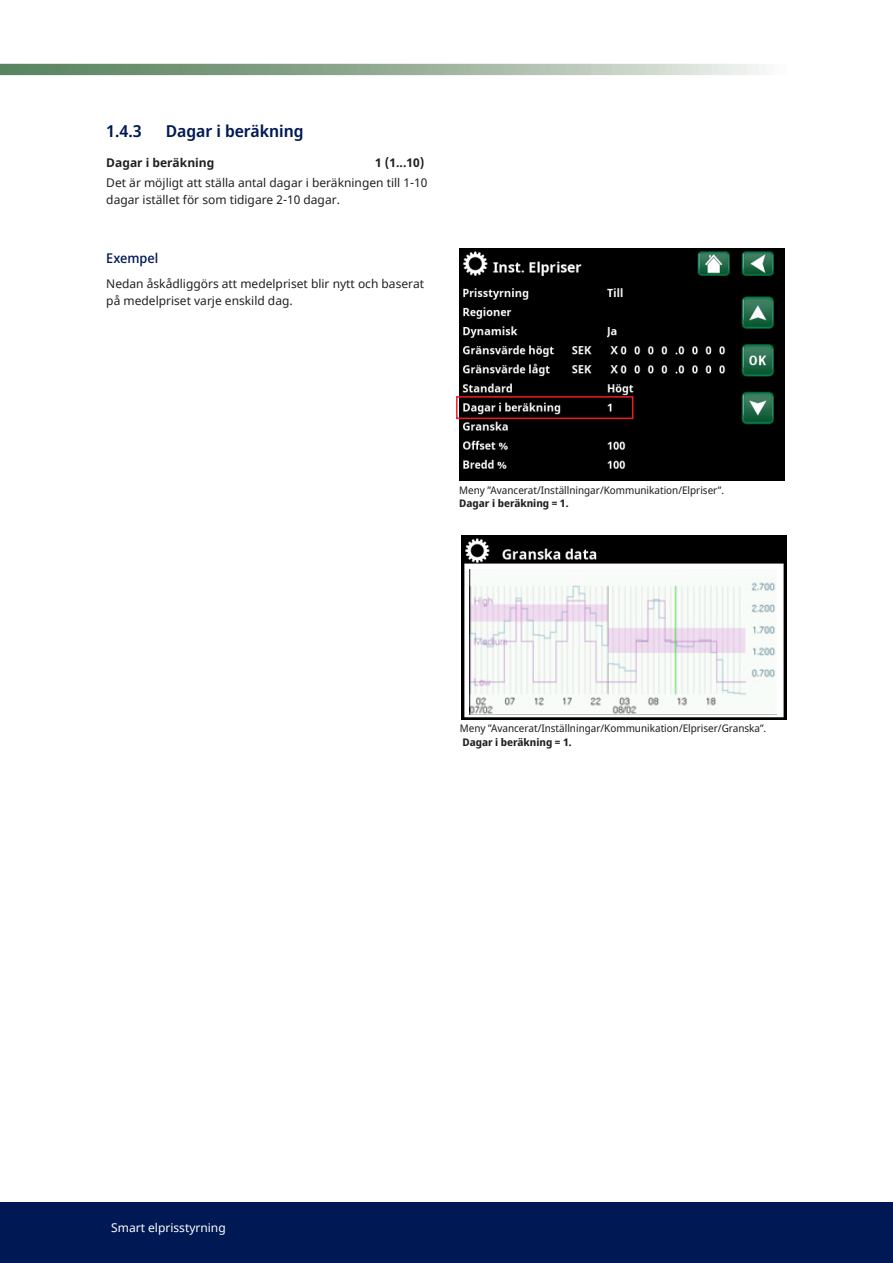
<style>
.page{position:relative;width:893px;height:1263px;background:#fff}
.page>*{position:absolute;margin:0;border:0;box-sizing:border-box;transform-origin:0 0}
.t1{font:600 16.5px "Noto Sans Display";color:#001954}
.Rubrik_4{font:500 13.5px "Noto Sans Display";color:#001954}
.Brödtext{font:12px/16.5px "Noto Sans";color:#231f20}
.Bröd-fet{font:700 12px "Noto Sans";color:#231f20}
.t2{font:12px "Noto Sans";color:#fff}
.Bild-___diagramtext{font:10.5px/13.5px "Noto Sans Display";color:#231f20}
.s1{font-weight:700}
</style>
<div class="page">
<img style="left:460px;top:249px;width:325px;height:231px">
<div style="left:456px;top:396px;width:177px;height:23px;border:2px solid #ee1d23"></div>
<img style="left:461px;top:536px;width:325px;height:184px">
<img style="left:470px;top:569px;width:306px;height:145px">
<svg style="left:0;top:64px;width:766px;height:11px;background:#99b19b"></svg>
<div style="left:0;top:1202px;width:893px;height:61px;background:#001954"></div>
<p class="t1" style="left:106px;top:120px;width:37px">1.4.3</p>
<p class="t1" style="left:166px;top:120px;width:139px">Dagar i beräkning</p>
<p class="Bröd-fet" style="left:106px;top:154px;width:110px">Dagar i beräkning</p>
<p class="Bröd-fet" style="left:375px;top:154px;width:51px">1 (1...10)</p>
<p class="Brödtext" style="left:106px;top:175px;width:323px">Det är möjligt att ställa antal dagar i beräkningen till 1-10 dagar istället för som tidigare 2-10 dagar.</p>
<p class="Rubrik_4" style="left:106px;top:249px;width:53px">Exempel</p>
<p class="Brödtext" style="left:106px;top:276px;width:319px">Nedan åskådliggörs att medelpriset blir nytt och baserat på medelpriset varje enskild dag.</p>
<p class="Bild-___diagramtext" style="left:459px;top:483px;width:266px">Meny ”Avancerat/Inställningar/Kommunikation/Elpriser”.<br><span class="s1">Dagar i beräkning = 1.</span></p>
<p class="Bild-___diagramtext" style="left:460px;top:722px;width:308px">Meny ”Avancerat/Inställningar/Kommunikation/Elpriser/Granska”.<br><span class="s1">Dagar i beräkning = 1.</span></p>
<p class="t2" style="left:111px;top:1219px;width:116px">Smart elprisstyrning</p>
</div>
